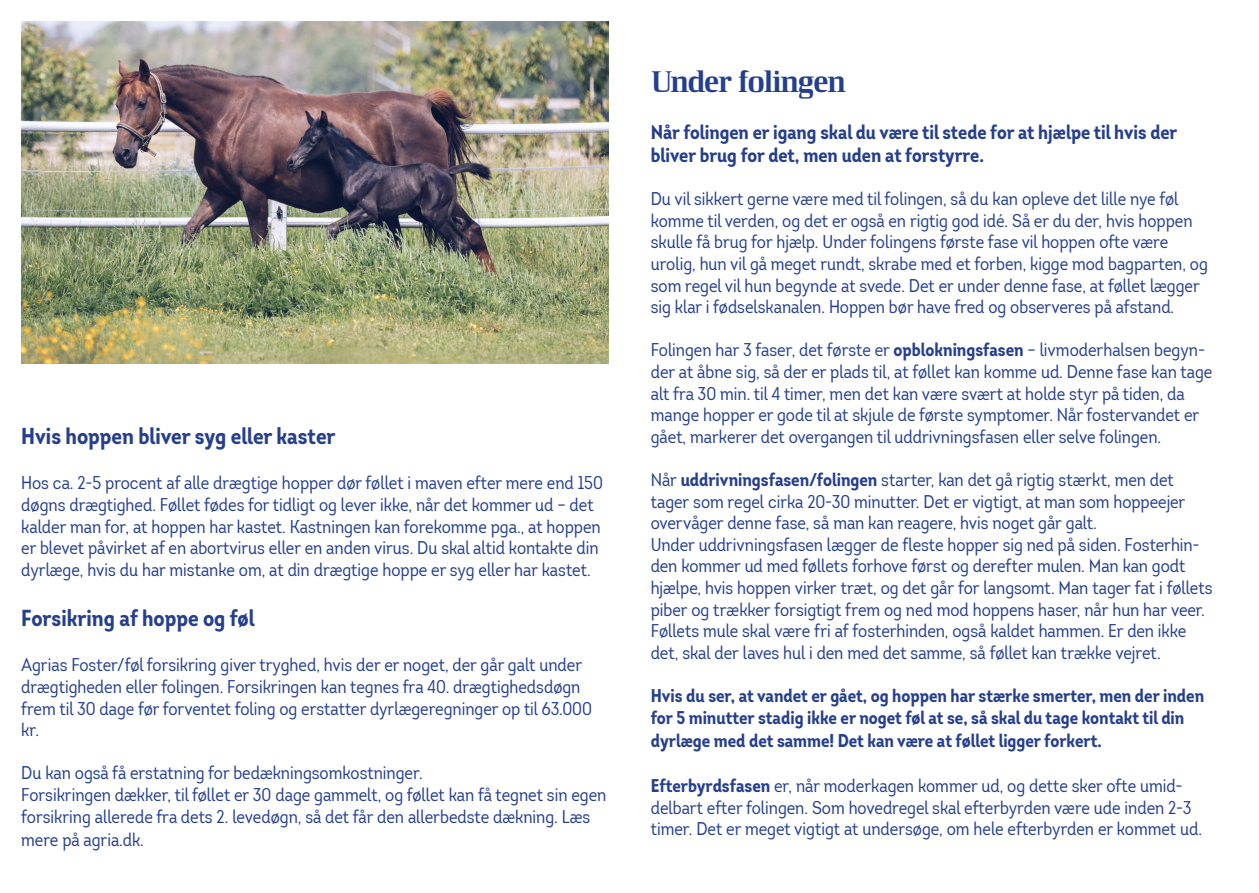
<style>
.page{position:relative;width:1259px;height:893px;background:#fff}
.page>*{position:absolute;margin:0;border:0;box-sizing:border-box;transform-origin:0 0}
.t1{font:30px "LF Rubrik 2";letter-spacing:-.035em;color:#253f8e}
.t2{font:700 22.5px "Intro Cond";color:#253f8e}
.t3{font:700 19.5px/23.4px "Intro Cond";color:#253f8e}
.Brödtext{font:18px/21.6px "Intro Cond";color:#253f8e}
.t4{font:700 18px/21.6px "Intro Cond";color:#253f8e}
.s1{font-weight:700}
</style>
<div class="page">
<img style="left:21px;top:21px;width:587px;height:343px">
<p class="t2" style="left:21px;top:422px;width:316px">Hvis hoppen bliver syg eller kaster</p>
<p class="Brödtext" style="left:21px;top:472px;width:583px">Hos ca. 2-5 procent af alle drægtige hopper dør føllet i maven efter mere end 150 døgns drægtighed. Føllet fødes for tidligt og lever ikke, når det kommer ud – det kalder man for, at hoppen har kastet. Kastningen kan forekomme pga., at hoppen er blevet påvirket af en abortvirus eller en anden virus. Du skal altid kontakte din dyrlæge, hvis du har mistanke om, at din drægtige hoppe er syg eller har kastet.</p>
<p class="t2" style="left:21px;top:604px;width:235px">Forsikring af hoppe og føl</p>
<p class="Brödtext" style="left:21px;top:654px;width:572px">Agrias Foster/føl forsikring giver tryghed, hvis der er noget, der går galt under drægtigheden eller folingen. Forsikringen kan tegnes fra 40. drægtighedsdøgn frem til 30 dage før forventet foling og erstatter dyrlægeregninger op til 63.000 kr.</p>
<p class="Brödtext" style="left:21px;top:762px;width:403px">Du kan også få erstatning for bedækningsomkostninger.</p>
<p class="Brödtext" style="left:21px;top:784px;width:586px">Forsikringen dækker, til føllet er 30 dage gammelt, og føllet kan få tegnet sin egen forsikring allerede fra dets 2. levedøgn, så det får den allerbedste dækning. Læs</p>
<p class="Brödtext" style="left:21px;top:829px;width:124px">mere på agria.dk.</p>
<p class="t1" style="left:651px;top:63px;width:197px">Under folingen</p>
<p class="t3" style="left:651px;top:120px;width:528px">Når folingen er igang skal du være til stede for at hjælpe til hvis der bliver brug for det, men uden at forstyrre.</p>
<p class="Brödtext" style="left:651px;top:188px;width:558px">Du vil sikkert gerne være med til folingen, så du kan opleve det lille nye føl komme til verden, og det er også en rigtig god idé. Så er du der, hvis hoppen skulle få brug for hjælp. Under folingens første fase vil hoppen ofte være urolig, hun vil gå meget rundt, skrabe med et forben, kigge mod bagparten, og som regel vil hun begynde at svede. Det er under denne fase, at føllet lægger sig klar i fødselskanalen. Hoppen bør have fred og observeres på afstand.</p>
<p class="Brödtext" style="left:651px;top:339px;width:563px">Folingen har 3 faser, det første er <span class="s1">opblokningsfasen</span> – livmoderhalsen begyn&shy;der at åbne sig, så der er plads til, at føllet kan komme ud. Denne fase kan tage alt fra 30 min. til 4 timer, men det kan være svært at holde styr på tiden, da mange hopper er gode til at skjule de første symptomer. Når fostervandet er gået, markerer det overgangen til uddrivningsfasen eller selve folingen.</p>
<p class="Brödtext" style="left:651px;top:469px;width:536px">Når <span class="s1">uddrivningsfasen/folingen</span> starter, kan det gå rigtig stærkt, men det tager som regel cirka 20-30 minutter. Det er vigtigt, at man som hoppeejer overvåger denne fase, så man kan reagere, hvis noget går galt.</p>
<p class="Brödtext" style="left:651px;top:534px;width:563px">Under uddrivningsfasen lægger de fleste hopper sig ned på siden. Fosterhin&shy;den kommer ud med føllets forhove først og derefter mulen. Man kan godt hjælpe, hvis hoppen virker træt, og det går for langsomt. Man tager fat i føllets piber og trækker forsigtigt frem og ned mod hoppens haser, når hun har veer.<br>Føllets mule skal være fri af fosterhinden, også kaldet hammen. Er den ikke det, skal der laves hul i den med det samme, så føllet kan trække vejret.</p>
<p class="t4" style="left:651px;top:685px;width:555px">Hvis du ser, at vandet er gået, og hoppen har stærke smerter, men der inden for 5 minutter stadig ikke er noget føl at se, så skal du tage kontakt til din</p>
<p class="t4" style="left:651px;top:730px;width:452px">dyrlæge med det samme! Det kan være at føllet ligger forkert.</p>
<p class="Brödtext" style="left:651px;top:775px;width:553px"><span class="s1">Efterbyrdsfasen</span> er, når moderkagen kommer ud, og dette sker ofte umid&shy;delbart efter folingen. Som hovedregel skal efterbyrden være ude inden 2-3 timer. Det er meget vigtigt at undersøge, om hele efterbyrden er kommet ud.</p>
</div>
